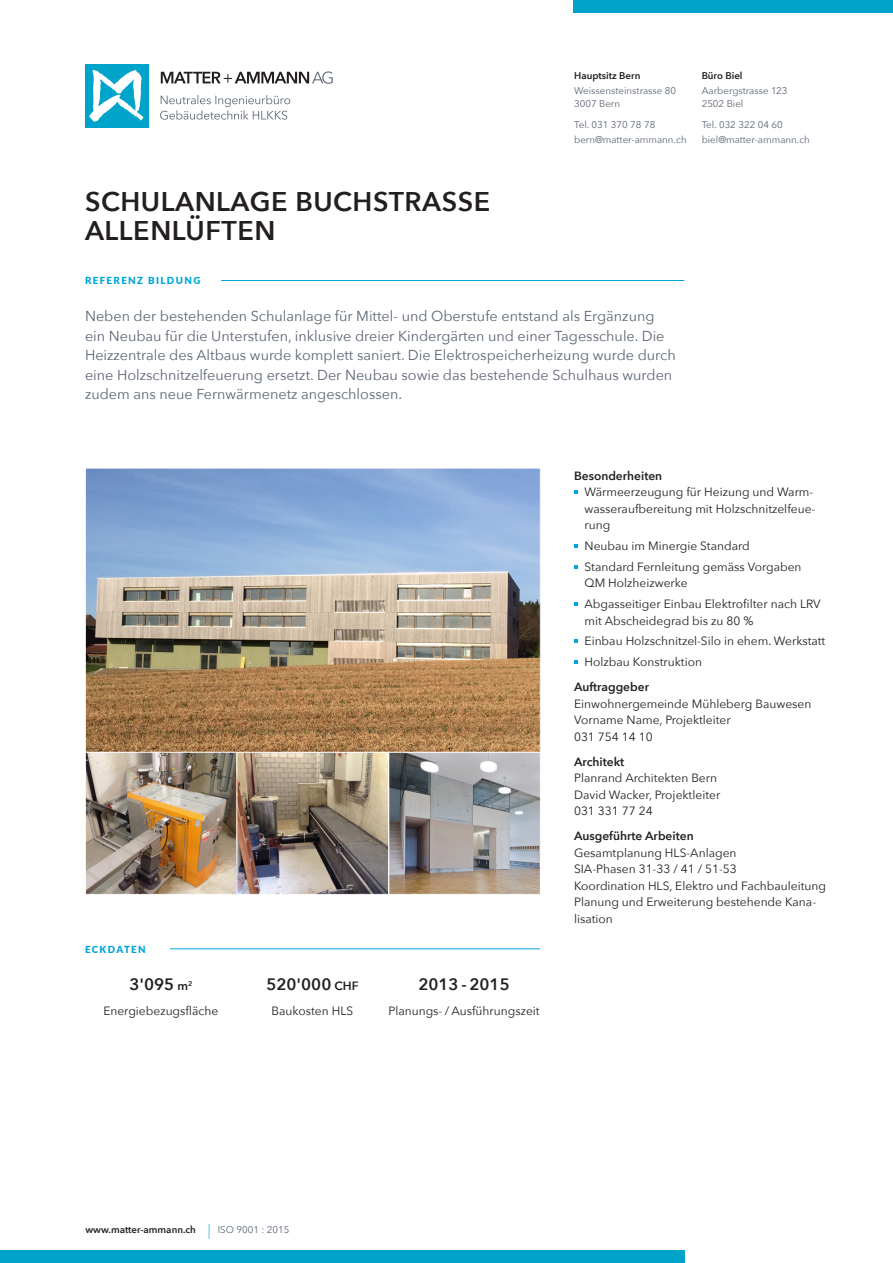
<style>
.page{position:relative;width:893px;height:1263px;background:#fff}
.page>*{position:absolute;margin:0;border:0;box-sizing:border-box;transform-origin:0 0}
.t1{font:600 27px/29.5px "Avenir Next";letter-spacing:.02em;color:#231f20}
.t2{font:600 16.5px "Avenir Next";color:#231f20}
.t3{font:14.4px/19.5px "Avenir Next";color:#5c6573}
.t4{font:12px/16.5px "Avenir Next";color:#231f20}
.Prospekt_Grundtext{font:600 12px "Avenir Next";color:#231f20}
.t5{font:9.75px "Avenir Next";color:#5c6573}
.t6{font:600 9.75px "Avenir Next";color:#231f20}
.t7{font:900 9.75px "Lato";letter-spacing:.14em;color:#00a7da}
.s1{font-size:12px}
.s2{font-weight:400;font-size:14.7px;color:#00a4ca}
.s3{font-weight:400;color:#5c6573}
</style>
<div class="page">
<hr style="left:170px;top:948px;width:370px;height:1px;background:#00a7da">
<svg style="left:574px;top:490px;width:4px;height:4px"></svg>
<svg style="left:574px;top:544px;width:4px;height:4px"></svg>
<svg style="left:574px;top:565px;width:4px;height:4px"></svg>
<svg style="left:574px;top:602px;width:4px;height:4px"></svg>
<svg style="left:574px;top:639px;width:4px;height:4px"></svg>
<svg style="left:574px;top:660px;width:4px;height:4px"></svg>
<img style="left:87px;top:470px;width:452px;height:282px">
<img style="left:87px;top:754px;width:148px;height:139px">
<div style="left:85px;top:752px;width:152px;height:143px;border:1px solid #fff"></div>
<svg style="left:390px;top:754px;width:149px;height:139px;background:#9a9897"></svg>
<div style="left:388px;top:752px;width:153px;height:143px;border:1px solid #fff"></div>
<img style="left:239px;top:754px;width:148px;height:139px">
<div style="left:237px;top:752px;width:152px;height:143px;border:1px solid #fff"></div>
<div style="left:0;top:1250px;width:685px;height:13px;background:#00a4ca"></div>
<div style="left:574px;top:0;width:319px;height:13px;background:#00a4ca"></div>
<div style="left:85px;top:64px;width:64px;height:64px;background:#00a4ca"></div>
<svg style="left:89px;top:69px;width:55px;height:53px"></svg>
<svg style="left:160px;top:95px;width:130px;height:25px"></svg>
<svg style="left:161px;top:71px;width:172px;height:13px"></svg>
<hr style="left:221px;top:280px;width:463px;height:1px;background:#00a7da">
<p class="t6" style="left:574px;top:67px;width:68px">Hauptsitz Bern</p>
<p class="t5" style="left:574px;top:82px;width:104px">Weissensteinstrasse 80</p>
<p class="t5" style="left:574px;top:95px;width:48px">3007 Bern</p>
<p class="t5" style="left:574px;top:116px;width:83px">Tel. 031 370 78 78</p>
<p class="t5" style="left:574px;top:131px;width:114px">bern@matter-ammann.ch</p>
<p class="t6" style="left:702px;top:67px;width:42px">Büro Biel</p>
<p class="t5" style="left:702px;top:82px;width:87px">Aarbergstrasse 123</p>
<p class="t5" style="left:702px;top:95px;width:43px">2502 Biel</p>
<p class="t5" style="left:702px;top:116px;width:83px">Tel. 032 322 04 60</p>
<p class="t5" style="left:702px;top:131px;width:110px">biel@matter-ammann.ch</p>
<p class="t1" style="left:85px;top:186px;width:407px">SCHULANLAGE BUCHSTRASSE<br>ALLENLÜFTEN</p>
<p class="t7" style="left:85px;top:273px;width:117px">REFERENZ BILDUNG</p>
<p class="t3" style="left:85px;top:306px;width:592px">Neben der bestehenden Schulanlage für Mittel- und Oberstufe entstand als Ergänzung ein Neubau für die Unterstufen, inklusive dreier Kindergärten und einer Tagesschule. Die Heizzentrale des Altbaus wurde komplett saniert. Die Elektrospeicherheizung wurde durch eine Holzschnitzelfeuerung ersetzt. Der Neubau sowie das bestehende Schulhaus wurden zudem ans neue Fernwärmenetz angeschlossen.</p>
<p class="t7" style="left:85px;top:942px;width:62px">ECKDATEN</p>
<p class="t2" style="left:129px;top:970px;width:64px">3'095 <span class="s1">m</span><sup>2</sup></p>
<p class="t4" style="left:103px;top:1002px;width:116px">Energiebezugsfläche</p>
<p class="t2" style="left:266px;top:970px;width:94px">520'000 <span class="s1">CHF</span></p>
<p class="t4" style="left:272px;top:1002px;width:83px">Baukosten HLS</p>
<p class="t2" style="left:418px;top:970px;width:93px">2013 - 2015</p>
<p class="t4" style="left:388px;top:1002px;width:153px">Planungs- / Ausführungszeit</p>
<p class="Prospekt_Grundtext" style="left:574px;top:465px;width:90px">Besonderheiten</p>
<p class="t4" style="left:585px;top:483px;width:232px">Wärmeerzeugung für Heizung und Warm&shy;wasseraufbereitung mit Holzschnitzelfeue&shy;rung</p>
<p class="t4" style="left:585px;top:537px;width:167px">Neubau im Minergie Standard</p>
<p class="t4" style="left:585px;top:558px;width:218px">Standard Fernleitung gemäss Vorgaben<br>QM Holzheizwerke</p>
<p class="t4" style="left:585px;top:595px;width:238px">Abgasseitiger Einbau Elektrofilter nach LRV mit Abscheidegrad bis zu 80 %</p>
<p class="t4" style="left:585px;top:632px;width:242px">Einbau Holzschnitzel-Silo in ehem. Werkstatt</p>
<p class="t4" style="left:585px;top:653px;width:119px">Holzbau Konstruktion</p>
<p class="Prospekt_Grundtext" style="left:574px;top:677px;width:76px">Auftraggeber</p>
<p class="t4" style="left:574px;top:695px;width:239px">Einwohnergemeinde Mühleberg Bauwesen<br>Vorname Name, Projektleiter<br>031 754 14 10</p>
<p class="Prospekt_Grundtext" style="left:574px;top:751px;width:52px">Architekt</p>
<p class="t4" style="left:574px;top:769px;width:148px">Planrand Architekten Bern<br>David Wacker, Projektleiter<br>031 331 77 24</p>
<p class="Prospekt_Grundtext" style="left:574px;top:826px;width:121px">Ausgeführte Arbeiten</p>
<p class="t4" style="left:574px;top:844px;width:253px">Gesamtplanung HLS-Anlagen<br>SIA-Phasen 31-33 / 41 / 51-53<br>Koordination HLS, Elektro und Fachbauleitung<br>Planung und Erweiterung bestehende Kana&shy;lisation</p>
<p class="t6" style="left:85px;top:1221px;width:206px">www.matter-ammann.ch <span class="s2">|</span> <span class="s3">ISO 9001 : 2015</span></p>
</div>
